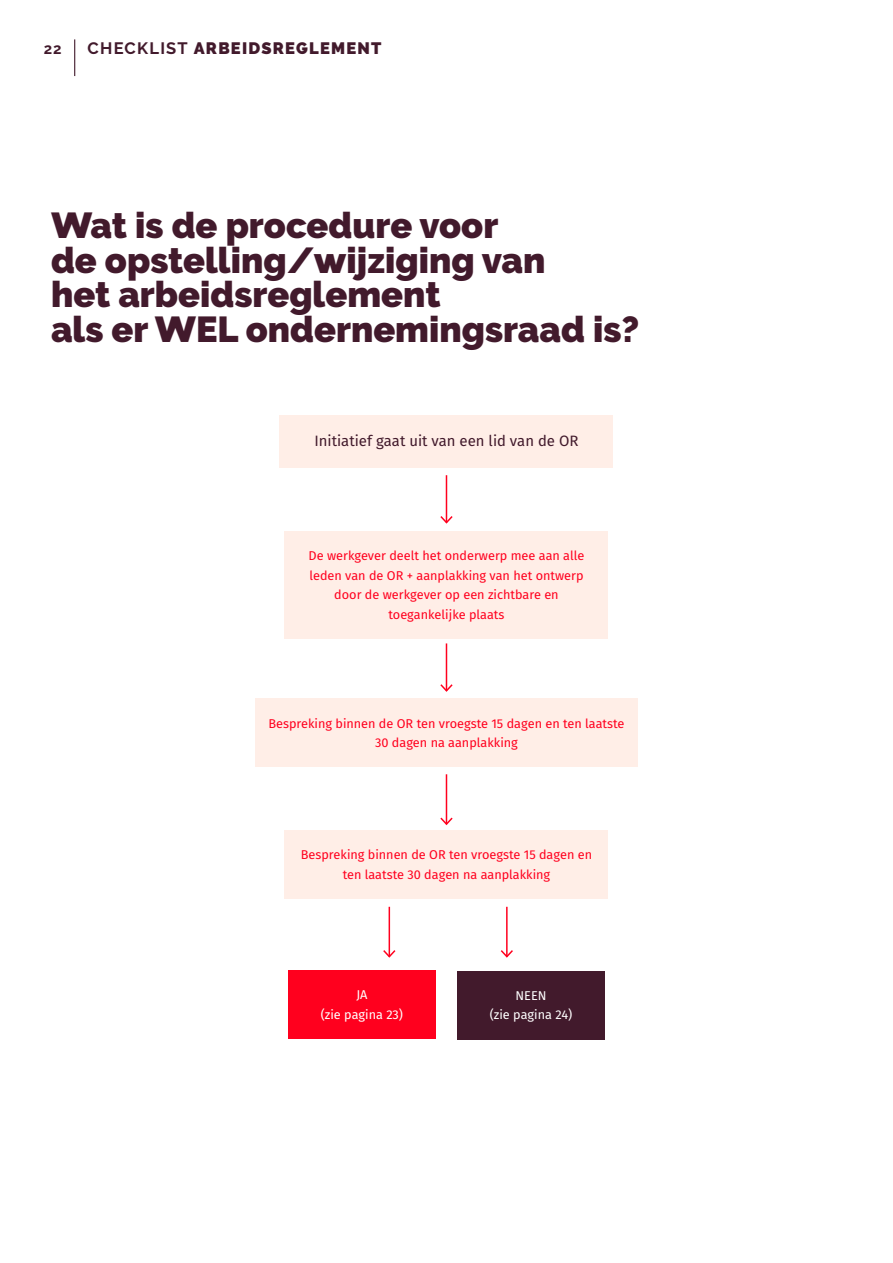
<style>
.page{position:relative;width:893px;height:1263px;background:#fff}
.page>*{position:absolute;margin:0;border:0;box-sizing:border-box;transform-origin:0 0}
.t1{font:900 36px/34.5px "Raleway";color:#421a2c}
.t2{font:900 16.5px "Raleway";letter-spacing:.075em;color:#421a2c}
.t3{font:15px "Fira Sans";color:#421a2c}
.t4{font:700 15px "Raleway";color:#421a2c}
.t5{font:12.75px/19.5px "Fira Sans";color:#ff001e;text-align:center}
.t6{font:12.75px/19.5px "Fira Sans";color:#fff;text-align:center}
.s1{font-weight:700}
</style>
<div class="page">
<div style="left:280px;top:415px;width:333px;height:52px;background:#ffeee7"></div>
<div style="left:285px;top:531px;width:323px;height:108px;background:#ffeee7"></div>
<div style="left:255px;top:698px;width:383px;height:69px;background:#ffeee7"></div>
<div style="left:285px;top:830px;width:323px;height:69px;background:#ffeee7"></div>
<div style="left:457px;top:971px;width:148px;height:68px;background:#421a2c"></div>
<div style="left:288px;top:970px;width:148px;height:69px;background:#ff001e"></div>
<hr style="left:446px;top:475px;width:1px;height:47px;background:#ff001e">
<svg style="left:440px;top:514px;width:13px;height:10px"></svg>
<hr style="left:446px;top:643px;width:1px;height:48px;background:#ff001e">
<svg style="left:440px;top:683px;width:13px;height:9px"></svg>
<hr style="left:446px;top:774px;width:1px;height:50px;background:#ff001e">
<svg style="left:440px;top:816px;width:13px;height:10px"></svg>
<hr style="left:389px;top:907px;width:1px;height:49px;background:#ff001e">
<svg style="left:383px;top:948px;width:13px;height:10px"></svg>
<hr style="left:506px;top:907px;width:2px;height:49px;background:#ff001e">
<svg style="left:500px;top:948px;width:13px;height:10px"></svg>
<hr style="left:74px;top:39px;width:1px;height:37px;background:#421a2c">
<p class="t4" style="left:44px;top:40px;width:20px">22</p>
<p class="t2" style="left:88px;top:38px;width:295px"><span class="s1">CHECKLIST</span> ARBEIDSREGLEMENT</p>
<h1 class="t1" style="left:51px;top:208px;width:590px">Wat is de procedure voor<br>de opstelling/wijziging van<br>het arbeidsreglement<br>als er WEL ondernemingsraad is?</h1>
<p class="t3" style="left:314px;top:430px;width:265px">Initiatief gaat uit van een lid van de OR</p>
<p class="t5" style="left:308px;top:546px;width:277px">De werkgever deelt het onderwerp mee aan alle leden van de OR + aanplakking van het ontwerp door de werkgever op een zichtbare en toegankelijke plaats</p>
<p class="t5" style="left:268px;top:713px;width:358px">Bespreking binnen de OR ten vroegste 15 dagen en ten laatste<br>30 dagen na aanplakking</p>
<p class="t5" style="left:301px;top:844px;width:293px">Bespreking binnen de OR ten vroegste 15 dagen en ten laatste 30 dagen na aanplakking</p>
<p class="t6" style="left:321px;top:985px;width:84px">JA<br>(zie pagina 23)</p>
<p class="t6" style="left:490px;top:985px;width:84px">NEEN<br>(zie pagina 24)</p>
</div>
